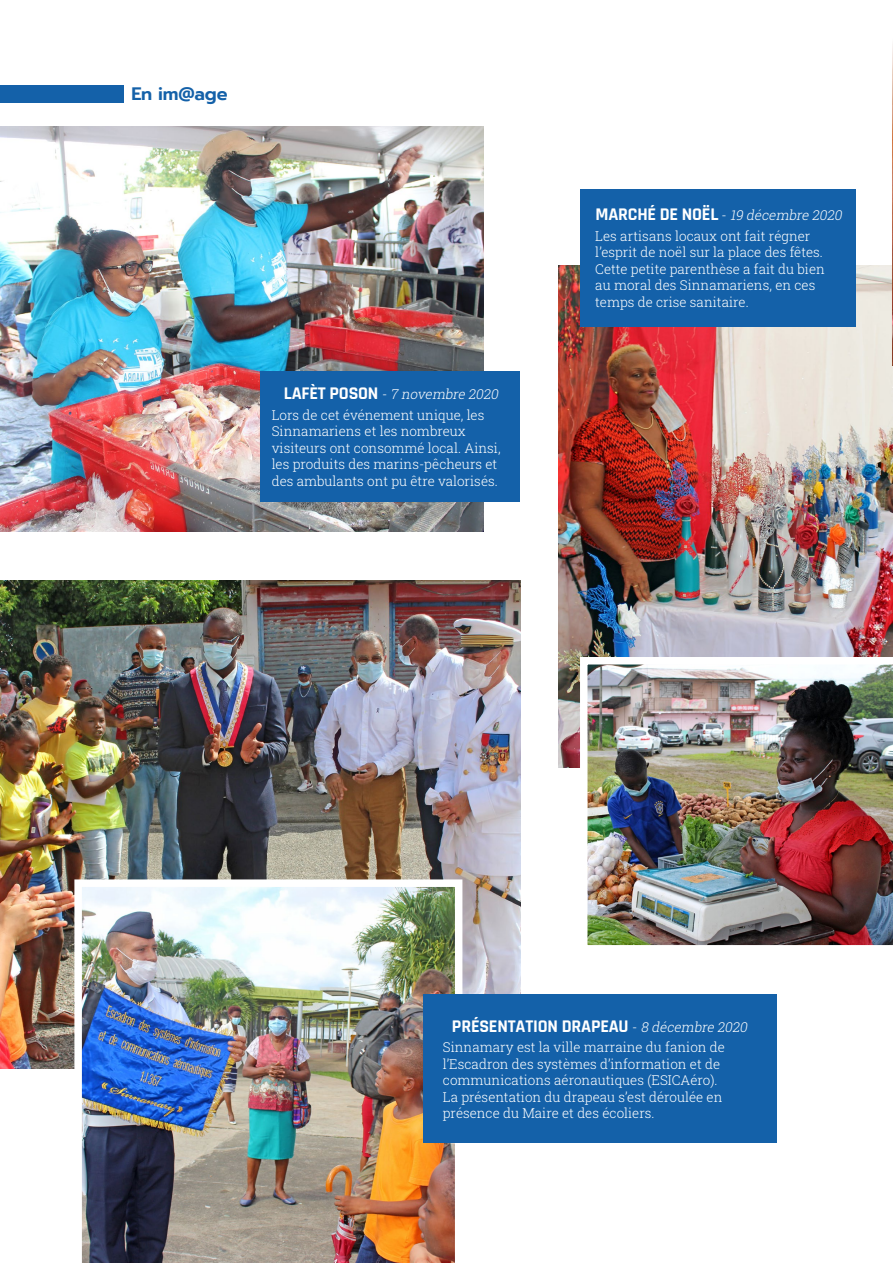
<style>
.page{position:relative;width:893px;height:1263px;background:#fff}
.page>*{position:absolute;margin:0;border:0;box-sizing:border-box;transform-origin:0 0}
.t1{font:700 18px "Rajdhani";letter-spacing:-.01em;color:#fff}
.t2{font:600 18px "Prompt";letter-spacing:-.01em;color:#1461a9}
.t3{font:13.5px/16.5px "Roboto Slab";color:#fff}
.s1{font-family:"Rajdhani";font-weight:700;font-size:18px}
.s2{font-style:italic}
.s3{font-family:"Roboto Slab";font-weight:400;font-size:13.5px}
.s4{font-family:"Roboto Slab";font-weight:400;font-style:italic;font-size:13.5px}
</style>
<div class="page">
<img style="left:0;top:127px;width:484px;height:404px">
<img style="left:558px;top:266px;width:335px;height:502px">
<div style="left:260px;top:371px;width:260px;height:130px;background:#1461a9"></div>
<div style="left:580px;top:189px;width:276px;height:137px;background:#1461a9"></div>
<img style="left:0;top:580px;width:521px;height:489px">
<img style="left:576px;top:653px;width:317px;height:293px">
<img style="left:71px;top:876px;width:395px;height:387px">
<img style="left:892px;top:44px;width:1px;height:321px">
<hr style="left:892px;top:692px;width:1px;height:430px;background:#ededed">
<div style="left:423px;top:994px;width:353px;height:149px;background:#1461a9"></div>
<div style="left:0;top:85px;width:124px;height:17px;background:#1461a9"></div>
<h1 class="t2" style="left:131px;top:81px;width:98px">En im@age</h1>
<p class="t3" style="left:272px;top:383px;width:231px;line-height:20.7px;text-indent:12px"><span class="s1">LA F È T P O S O N</span> - <span class="s2">7 novembre 2020<br></span>Lors de cet événement unique, les</p>
<p class="t3" style="left:272px;top:423px;width:230px">Sinnamariens et les nombreux visiteurs ont consommé local. Ainsi, les produits des marins-pêcheurs et des ambulants ont pu être valorisés.</p>
<p class="t3" style="left:595px;top:204px;width:251px;line-height:20.7px"><span class="s1">M A R C H É D E N O Ë L</span> - <span class="s2">19 décembre 2020<br></span>Les artisans locaux ont fait régner</p>
<p class="t3" style="left:595px;top:244px;width:231px">l’esprit de noël sur la place des fêtes.<br>Cette petite parenthèse a fait du bien au moral des Sinnamariens, en ces temps de crise sanitaire.</p>
<h1 class="t1" style="left:452px;top:1015px;width:300px">PRÉSENTATION DRAPEAU <span class="s3">-</span> <span class="s4">8 décembre 2020</span></h1>
<p class="t3" style="left:443px;top:1039px;width:284px">Sinnamary est la ville marraine du fanion de l’Escadron des systèmes d’information et de communications aéronautiques (ESICAéro).<br>La présentation du drapeau s’est déroulée en présence du Maire et des écoliers.</p>
</div>
